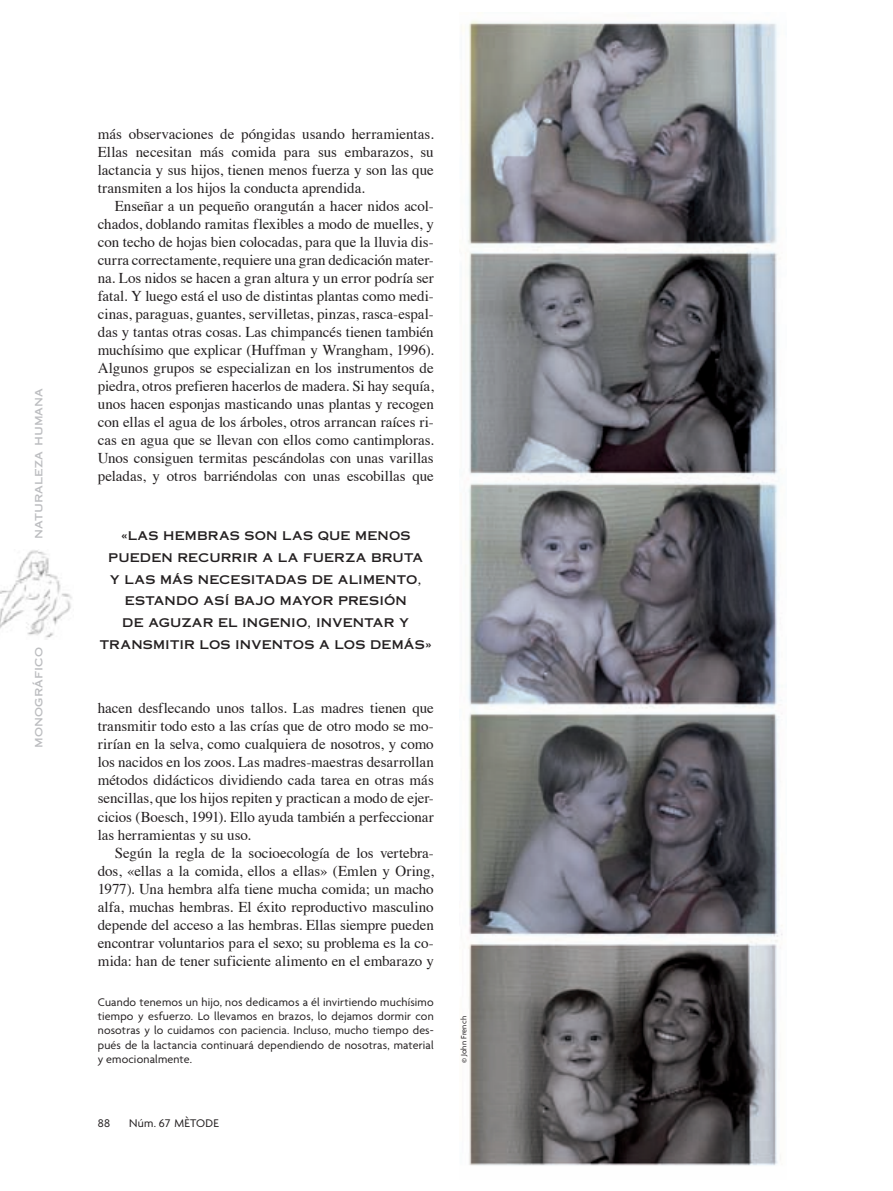
<style>
.page{position:relative;width:893px;height:1191px;background:#fff}
.page>*{position:absolute;margin:0;border:0;box-sizing:border-box;transform-origin:0 0}
.t1{font:15px/18px "Times";letter-spacing:-.005em;color:#231f20;text-align:justify}
.t2{font:12px/14.2px "Agenda";letter-spacing:.015em;color:#231f20;text-align:justify}
.t3{font:12px/21.8px "Copperplate Thirty One AB";letter-spacing:.01em;color:#231f20;text-align:center}
.t4{font:12px "Copperplate Thirty One AB";letter-spacing:.01em;color:#bcbdc0}
.t5{font:8.25px "Agenda";letter-spacing:.025em;color:#231f20}
</style>
<div class="page">
<img style="left:0;top:550px;width:72px;height:90px">
<img style="left:465px;top:20px;width:318px;height:1146px">
<p class="t4" style="left:31px;top:539px;width:153px;rotate:-90deg">naturaleza humana</p>
<p class="t4" style="left:31px;top:747px;width:102px;rotate:-90deg">monográfico</p>
<p class="t1" style="left:98px;top:126px;width:337px">más observaciones de póngidas usando herramientas.<br>Ellas necesitan más comida para sus embarazos, su lactancia y sus hijos, tienen menos fuerza y son las que transmiten a los hijos la conducta aprendida.</p>
<p class="t1" style="left:98px;top:198px;width:338px;text-indent:17px">Enseñar a un pequeño orangután a hacer nidos acol&shy;chados, doblando ramitas flexibles a modo de muelles, y con techo de hojas bien colocadas, para que la lluvia dis&shy;curra correctamente, requiere una gran dedicación mater&shy;na. Los nidos se hacen a gran altura y un error podría ser fatal. Y luego está el uso de distintas plantas como medi&shy;cinas, paraguas, guantes, servilletas, pinzas, rasca-espal&shy;das y tantas otras cosas. Las chimpancés tienen también muchísimo que explicar (Huffman y Wrangham, 1996).<br>Algunos grupos se especializan en los instrumentos de piedra, otros prefieren hacerlos de madera. Si hay sequía, unos hacen esponjas masticando unas plantas y recogen con ellas el agua de los árboles, otros arrancan raíces ri&shy;cas en agua que se llevan con ellos como cantimploras.<br>Unos consiguen termitas pescándolas con unas varillas peladas, y otros barriéndolas con unas escobillas que</p>
<p class="t3" style="left:100px;top:525px;width:334px">«LAS HEMBRAS SON LAS QUE MENOS<br>PUEDEN RECURRIR A LA FUERZA BRUTA<br>Y LAS MÁS NECESITADAS DE ALIMENTO,<br>ESTANDO ASÍ BAJO MAYOR PRESIÓN<br>DE AGUZAR EL INGENIO, INVENTAR Y<br>TRANSMITIR LOS INVENTOS A LOS DEMÁS»</p>
<p class="t1" style="left:98px;top:700px;width:338px">hacen desflecando unos tallos. Las madres tienen que transmitir todo esto a las crías que de otro modo se mo&shy;rirían en la selva, como cualquiera de nosotros, y como los nacidos en los zoos. Las madres-maestras desarrollan métodos didácticos dividiendo cada tarea en otras más sencillas, que los hijos repiten y practican a modo de ejer&shy;cicios (Boesch, 1991). Ello ayuda también a perfeccionar las herramientas y su uso.</p>
<p class="t1" style="left:98px;top:844px;width:338px;text-indent:17px">Según la regla de la socioecología de los vertebra&shy;dos, «ellas a la comida, ellos a ellas» (Emlen y Oring, 1977). Una hembra alfa tiene mucha comida; un macho alfa, muchas hembras. El éxito reproductivo masculino depende del acceso a las hembras. Ellas siempre pueden encontrar voluntarios para el sexo; su problema es la co&shy;mida: han de tener suficiente alimento en el embarazo y</p>
<p class="t2" style="left:98px;top:995px;width:337px">Cuando tenemos un hijo, nos dedicamos a él invirtiendo muchísimo tiempo y esfuerzo. Lo llevamos en brazos, lo dejamos dormir con nosotras y lo cuidamos con paciencia. Incluso, mucho tiempo des&shy;pués de la lactancia continuará dependiendo de nosotras, material y emocionalmente.</p>
<p class="t2" style="left:98px;top:1116px;width:14px">88</p>
<p class="t2" style="left:129px;top:1116px;width:91px">Núm. 67 MÈTODE</p>
<p class="t5" style="left:461px;top:1063px;width:49px;rotate:-90deg">© John French</p>
</div>
